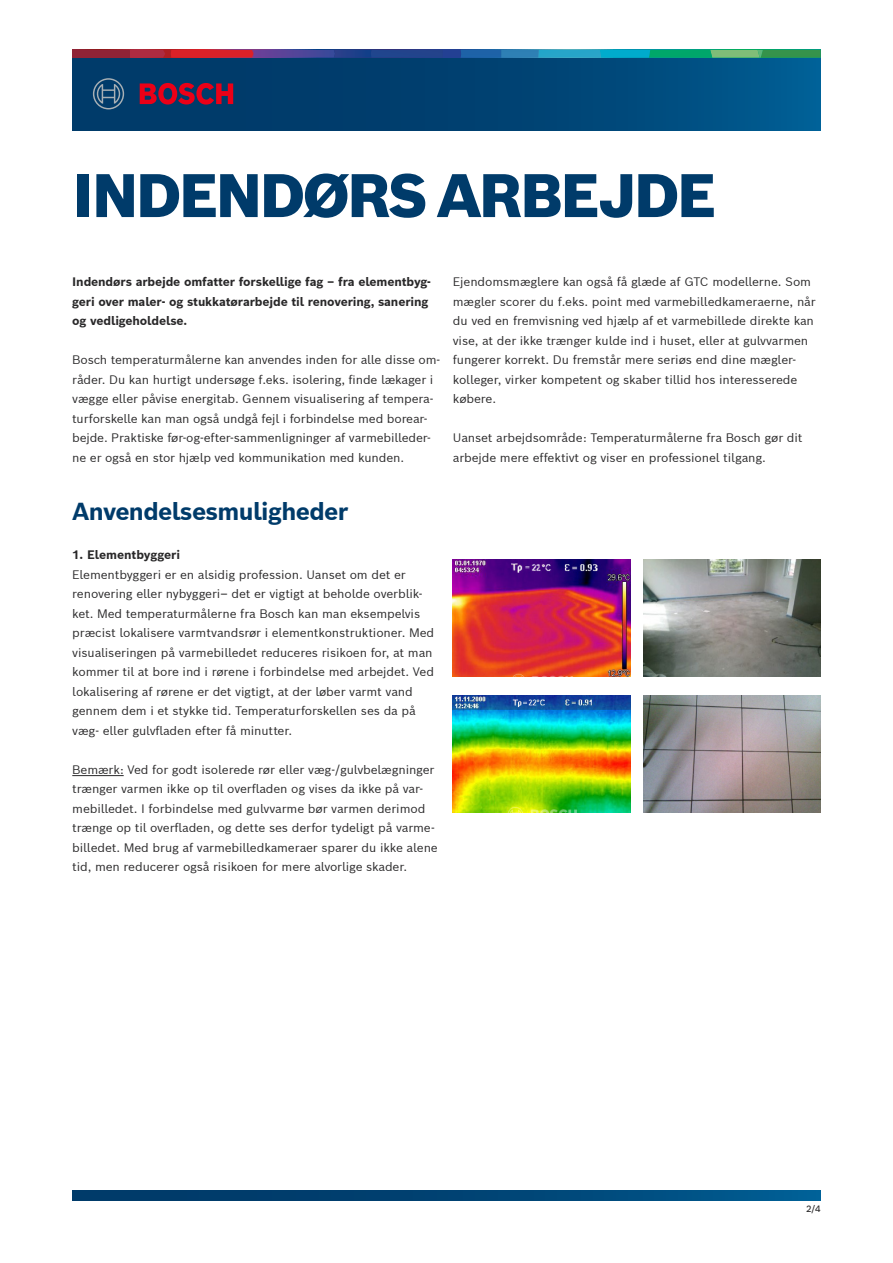
<style>
.page{position:relative;width:893px;height:1263px;background:#fff}
.page>*{position:absolute;margin:0;border:0;box-sizing:border-box;transform-origin:0 0}
.t1{font:900 60px "Bosch Sans";letter-spacing:-.05em;color:#003b6a}
.t2{font:700 24px "Bosch Sans";letter-spacing:-.025em;color:#003b6a}
.t3{font:12px/19.5px "Bosch Sans";letter-spacing:-.01em;color:#292829}
.t4{font:700 12px/19.5px "Bosch Sans";letter-spacing:-.01em;color:#292829}
.t5{font:500 9px "Bosch Sans";color:#292829}
</style>
<div class="page">
<img style="left:453px;top:559px;width:177px;height:117px">
<img style="left:643px;top:559px;width:178px;height:117px">
<img style="left:453px;top:696px;width:177px;height:117px">
<img style="left:643px;top:696px;width:178px;height:117px">
<svg style="left:72px;top:1191px;width:749px;height:9px;background:#004677"></svg>
<div style="left:72px;top:51px;width:749px;height:79px;background:linear-gradient(to right,#003361,#005589)"></div>
<div style="left:72px;top:50px;width:58px;height:8px;background:#902336"></div>
<svg style="left:130px;top:50px;width:691px;height:8px;background:#486b80"></svg>
<svg style="left:140px;top:83px;width:93px;height:22px;background:#86193a"></svg>
<svg style="left:93px;top:78px;width:31px;height:31px"></svg>
<hr style="left:72px;top:775px;width:52px;height:1px;background:#292829">
<h1 class="t1" style="left:72px;top:156px;width:646px">INDENDØRS ARBEJDE</h1>
<p class="t4" style="left:72px;top:272px;width:360px">Indendørs arbejde omfatter forskellige fag – fra elementbyg&shy;geri over maler- og stukkatørarbejde til renovering, sanering og vedligeholdelse.</p>
<p class="t3" style="left:72px;top:350px;width:369px">Bosch temperaturmålerne kan anvendes inden for alle disse om&shy;råder. Du kan hurtigt undersøge f.eks. isolering, finde lækager i vægge eller påvise energitab. Gennem visualisering af tempera&shy;turforskelle kan man også undgå fejl i forbindelse med borear&shy;bejde. Praktiske før-og-efter-sammenligninger af varmebilleder&shy;ne er også en stor hjælp ved kommunikation med kunden.</p>
<p class="t3" style="left:453px;top:272px;width:364px">Ejendomsmæglere kan også få glæde af GTC modellerne. Som mægler scorer du f.eks. point med varmebilledkameraerne, når du ved en fremvisning ved hjælp af et varmebillede direkte kan vise, at der ikke trænger kulde ind i huset, eller at gulvvarmen fungerer korrekt. Du fremstår mere seriøs end dine mægler&shy;kolleger, virker kompetent og skaber tillid hos interesserede købere.</p>
<p class="t3" style="left:453px;top:428px;width:351px">Uanset arbejdsområde: Temperaturmålerne fra Bosch gør dit arbejde mere effektivt og viser en professionel tilgang.</p>
<h2 class="t2" style="left:72px;top:495px;width:278px">Anvendelsesmuligheder</h2>
<p class="t4" style="left:72px;top:545px;width:109px">1. Elementbyggeri</p>
<p class="t3" style="left:72px;top:564px;width:363px">Elementbyggeri er en alsidig profession. Uanset om det er renovering eller nybyggeri– det er vigtigt at beholde overblik&shy;ket. Med temperaturmålerne fra Bosch kan man eksempelvis præcist lokalisere varmtvandsrør i elementkonstruktioner. Med visualiseringen på varmebilledet reduceres risikoen for, at man kommer til at bore ind i rørene i forbindelse med arbejdet. Ved lokalisering af rørene er det vigtigt, at der løber varmt vand gennem dem i et stykke tid. Temperaturforskellen ses da på væg- eller gulvfladen efter få minutter.</p>
<p class="t3" style="left:72px;top:759px;width:367px">Bemærk: Ved for godt isolerede rør eller væg-/gulvbelægninger trænger varmen ikke op til overfladen og vises da ikke på var&shy;mebilledet. I forbindelse med gulvvarme bør varmen derimod trænge op til overfladen, og dette ses derfor tydeligt på varme&shy;billedet. Med brug af varmebilledkameraer sparer du ikke alene tid, men reducerer også risikoen for mere alvorlige skader.</p>
<p class="t5" style="left:806px;top:1202px;width:16px">2/4</p>
</div>
